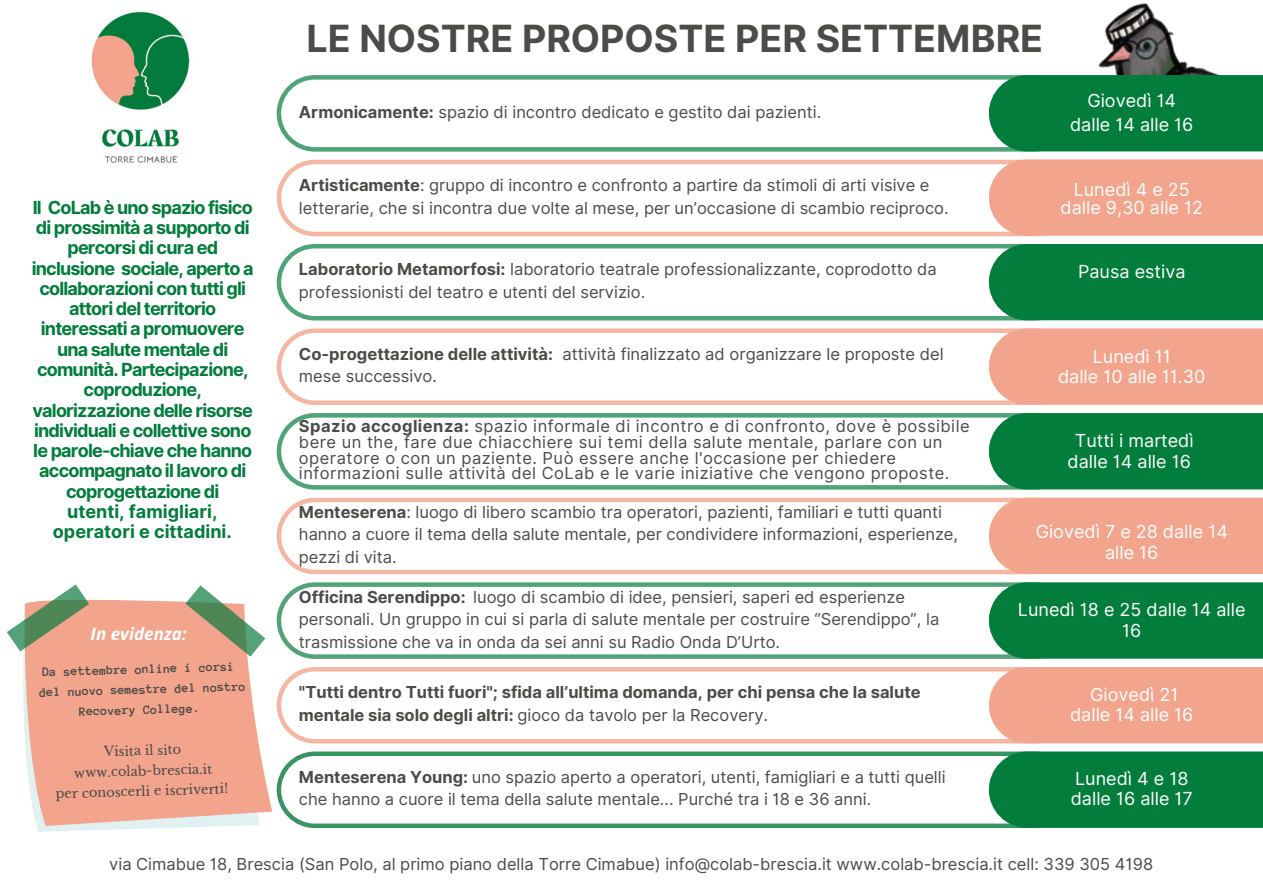
<style>
.page{position:relative;width:1263px;height:894px;background:#fff}
.page>*{position:absolute;margin:0;border:0;box-sizing:border-box;transform-origin:0 0}
.t1{font:700 37.5px "Inter";color:#4b4b47}
.t2{font:700 18px/20.2px "Inter";letter-spacing:-.045em;color:#027d3c;text-align:center}
.t3{font:18px/20.2px "Inter";color:#fff;text-align:center}
.t4{font:700 18px/20.2px "Inter";color:#027d3c;text-align:center}
.t5{font:italic 700 17.1px "Open Sans";color:#fff}
.t6{font:16.5px/22.5px "Inter";color:#4b4b47}
.t7{font:16.5px/15.8px "Inter";letter-spacing:.03em;color:#4b4b47}
.t8{font:700 16.5px/22.5px "Inter";color:#4b4b47}
.t9{font:700 13.05px/20.2px "Anonymous Pro";color:#4b4b47;text-align:center}
.t10{font:13.05px "Libre Baskerville";color:#4b4b47}
.s1{font-weight:700}
.s2{font-weight:400}
</style>
<div class="page">
<svg style="left:277px;top:667px;width:712px;height:76px"></svg>
<svg style="left:277px;top:582px;width:712px;height:76px"></svg>
<svg style="left:277px;top:497px;width:712px;height:77px"></svg>
<svg style="left:277px;top:413px;width:712px;height:76px"></svg>
<svg style="left:277px;top:328px;width:796px;height:77px"></svg>
<svg style="left:277px;top:244px;width:712px;height:76px"></svg>
<svg style="left:277px;top:160px;width:712px;height:76px"></svg>
<svg style="left:277px;top:75px;width:642px;height:76px"></svg>
<svg style="left:277px;top:751px;width:712px;height:76px"></svg>
<img style="left:919px;top:3px;width:344px;height:149px">
<img style="left:91px;top:11px;width:99px;height:152px">
<div style="left:989px;top:666px;width:274px;height:77px;background:#f3a48d"></div>
<div style="left:989px;top:582px;width:274px;height:76px;background:#027d3c"></div>
<div style="left:989px;top:497px;width:274px;height:77px;background:#f3a48d"></div>
<div style="left:989px;top:413px;width:274px;height:76px;background:#027d3c"></div>
<div style="left:989px;top:328px;width:274px;height:76px;background:#f3a48d"></div>
<div style="left:989px;top:244px;width:274px;height:76px;background:#027d3c"></div>
<div style="left:989px;top:159px;width:274px;height:77px;background:#f3a48d"></div>
<div style="left:989px;top:75px;width:274px;height:76px;background:#027d3c"></div>
<div style="left:989px;top:751px;width:274px;height:76px;background:#027d3c"></div>
<svg style="left:36px;top:825px;width:217px;height:6px"></svg>
<svg style="left:23px;top:638px;width:249px;height:187px;background:#f2ae9a"></svg>
<svg style="left:7px;top:584px;width:258px;height:72px"></svg>
<p class="t2" style="left:32px;top:197px;width:223px">Il CoLab è uno spazio fisico di prossimità a supporto di percorsi di cura ed inclusione sociale, aperto a collaborazioni con tutti gli attori del territorio interessati a promuovere una salute mentale di comunità. Partecipazione, coproduzione, valorizzazione delle risorse individuali e collettive sono le parole-chiave che hanno accompagnato il lavoro di coprogettazione di</p>
<p class="t4" style="left:53px;top:501px;width:180px">utenti, famigliari, operatori e cittadini.</p>
<p class="t5" style="left:91px;top:621px;width:98px">In evidenza:</p>
<p class="t9" style="left:42px;top:662px;width:194px;rotate:-2deg">Da settembre online i corsi</p>
<p class="t9" style="left:39px;top:682px;width:208px;rotate:-2deg">del nuovo semestre del nostro<br>Recovery College.</p>
<p class="t10" style="left:104px;top:743px;width:79px;rotate:-2deg">Visita il sito</p>
<p class="t10" style="left:74px;top:765px;width:140px;rotate:-2deg">www.colab-brescia.it</p>
<p class="t10" style="left:55px;top:785px;width:174px;rotate:-2deg">per conoscerli e iscriverti!</p>
<p class="t1" style="left:306px;top:16px;width:738px">LE NOSTRE PROPOSTE PER SETTEMBRE</p>
<p class="t6" style="left:299px;top:100px;width:524px"><span class="s1">Armonicamente:</span> spazio di incontro dedicato e gestito dai pazienti.</p>
<p class="t3" style="left:1087px;top:90px;width:90px">Giovedì 14</p>
<p class="t3" style="left:1070px;top:114px;width:125px">dalle 14 alle 16</p>
<p class="t6" style="left:299px;top:174px;width:651px"><span class="s1">Artisticamente</span>: gruppo di incontro e confronto a partire da stimoli di arti visive e letterarie, che si incontra due volte al mese, per un’occasione di scambio reciproco.</p>
<p class="t3" style="left:1074px;top:179px;width:118px">Lunedì 4 e 25</p>
<p class="t3" style="left:1060px;top:197px;width:144px">dalle 9,30 alle 12</p>
<p class="t6" style="left:299px;top:258px;width:639px"><span class="s1">Laboratorio Metamorfosi:</span> laboratorio teatrale professionalizzante, coprodotto da professionisti del teatro e utenti del servizio.</p>
<p class="t3" style="left:1078px;top:262px;width:109px">Pausa estiva</p>
<p class="t6" style="left:299px;top:342px;width:646px"><span class="s1">Co-progettazione delle attività:</span> attività finalizzato ad organizzare le proposte del mese successivo.</p>
<p class="t3" style="left:1093px;top:346px;width:79px">Lunedì 11</p>
<p class="t3" style="left:1058px;top:366px;width:149px">dalle 10 alle 11.30</p>
<p class="t7" style="left:299px;top:418px;width:672px"><span class="s1">Spazio accoglienza:</span> spazio informale di incontro e di confronto, dove è possibile bere un the, fare due chiacchiere sui temi della salute mentale, parlare con un operatore o con un paziente. Può essere anche l'occasione per chiedere informazioni sulle attività del CoLab e le varie iniziative che vengono proposte.</p>
<p class="t3" style="left:1075px;top:430px;width:120px">Tutti i martedì</p>
<p class="t3" style="left:1067px;top:451px;width:125px">dalle 14 alle 16</p>
<p class="t6" style="left:299px;top:500px;width:661px"><span class="s1">Menteserena</span>: luogo di libero scambio tra operatori, pazienti, familiari e tutti quanti hanno a cuore il tema della salute mentale, per condividere informazioni, esperienze, pezzi di vita.</p>
<p class="t6" style="left:299px;top:585px;width:642px"><span class="s1">Officina Serendippo:</span> luogo di scambio di idee, pensieri, saperi ed esperienze personali. Un gruppo in cui si parla di salute mentale per costruire “Serendippo”, la trasmissione che va in onda da sei anni su Radio Onda D’Urto.</p>
<p class="t8" style="left:299px;top:681px;width:623px">"Tutti dentro Tutti fuori"; sfida all’ultima domanda, per chi pensa che la salute mentale sia solo degli altri: <span class="s2">gioco da tavolo per la Recovery.</span></p>
<p class="t6" style="left:299px;top:765px;width:648px"><span class="s1">Menteserena Young:</span> uno spazio aperto a operatori, utenti, famigliari e a tutti quelli che hanno a cuore il tema della salute mentale... Purché tra i 18 e 36 anni.</p>
<p class="t3" style="left:1036px;top:521px;width:194px">Giovedì 7 e 28 dalle 14 alle 16</p>
<p class="t3" style="left:1018px;top:599px;width:229px">Lunedì 18 e 25 dalle 14 alle<br>16</p>
<p class="t3" style="left:1090px;top:683px;width:90px">Giovedì 21</p>
<p class="t3" style="left:1070px;top:704px;width:125px">dalle 14 alle 16</p>
<p class="t3" style="left:1075px;top:768px;width:115px">Lunedì 4 e 18</p>
<p class="t3" style="left:1071px;top:788px;width:124px">dalle 16 alle 17</p>
<p class="t6" style="left:109px;top:852px;width:1045px">via Cimabue 18, Brescia (San Polo, al primo piano della Torre Cimabue) info@colab-brescia.it www.colab-brescia.it cell: 339 305 4198</p>
</div>
